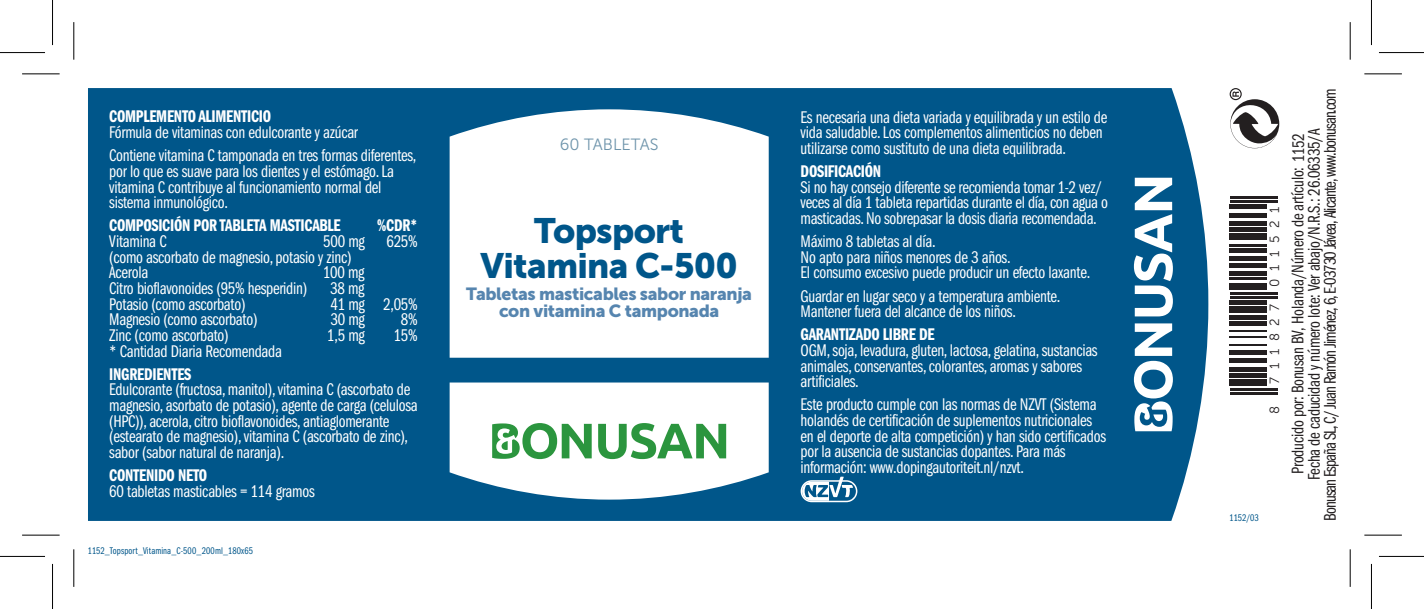
<style>
.page{position:relative;width:1424px;height:609px;background:#fff}
.page>*{position:absolute;margin:0;border:0;box-sizing:border-box;transform-origin:0 0}
.t1{font:35px/35px "Museo Sans 900";letter-spacing:-.02em;color:#00568a;text-align:center}
.t2{font:17.5px/15.8px "Franklin Gothic Book Cmpr";letter-spacing:-.015em;color:#fff}
.t3{font:17.5px/16.2px "Franklin Gothic Book Cmpr";letter-spacing:-.015em;color:#231f20;text-align:center}
.t4{font:17.5px "Franklin Gothic Demi Cmpr";letter-spacing:-.015em;color:#fff}
.t5{font:17.5px/17.5px "Museo Sans 900";letter-spacing:-.02em;color:#5685af;text-align:center}
.t6{font:16.25px "Museo Sans 300";color:#6e94ab}
.t7{font:13.25px "Museo Sans 300";letter-spacing:.565em;color:#231f20}
.t8{font:10px "Franklin Gothic Book Cmpr";letter-spacing:.01em;color:#00568a}
.s1{color:#fff}
</style>
<div class="page">
<div style="left:88px;top:88px;width:1120px;height:432px;background:#00568a"></div>
<svg style="left:1133px;top:177px;width:39px;height:139px"></svg>
<svg style="left:1133px;top:323px;width:39px;height:108px"></svg>
<svg style="left:449px;top:382px;width:319px;height:117px"></svg>
<svg style="left:449px;top:109px;width:319px;height:248px"></svg>
<svg style="left:598px;top:422px;width:128px;height:36px"></svg>
<svg style="left:492px;top:422px;width:99px;height:36px"></svg>
<svg style="left:1229px;top:88px;width:49px;height:60px"></svg>
<svg style="left:800px;top:476px;width:57px;height:26px"></svg>
<hr style="left:1229px;top:392px;width:48px;height:2px;background:#231f20">
<hr style="left:1229px;top:387px;width:48px;height:3px;background:#231f20">
<div style="left:1229px;top:379px;width:37px;height:7px;background:#231f20"></div>
<hr style="left:1229px;top:373px;width:37px;height:4px;background:#231f20">
<hr style="left:1229px;top:367px;width:37px;height:4px;background:#231f20">
<div style="left:1229px;top:358px;width:37px;height:5px;background:#231f20"></div>
<hr style="left:1229px;top:350px;width:37px;height:4px;background:#231f20">
<hr style="left:1229px;top:344px;width:37px;height:2px;background:#231f20">
<hr style="left:1229px;top:335px;width:37px;height:2px;background:#231f20">
<hr style="left:1229px;top:329px;width:37px;height:2px;background:#231f20">
<hr style="left:1229px;top:321px;width:37px;height:4px;background:#231f20">
<hr style="left:1229px;top:315px;width:37px;height:4px;background:#231f20">
<div style="left:1229px;top:306px;width:37px;height:7px;background:#231f20"></div>
<hr style="left:1229px;top:300px;width:37px;height:4px;background:#231f20">
<hr style="left:1229px;top:296px;width:48px;height:2px;background:#231f20">
<hr style="left:1229px;top:292px;width:48px;height:2px;background:#231f20">
<div style="left:1229px;top:283px;width:37px;height:7px;background:#231f20"></div>
<hr style="left:1229px;top:277px;width:37px;height:2px;background:#231f20">
<hr style="left:1229px;top:271px;width:37px;height:4px;background:#231f20">
<div style="left:1229px;top:262px;width:37px;height:5px;background:#231f20"></div>
<div style="left:1229px;top:256px;width:37px;height:5px;background:#231f20"></div>
<hr style="left:1229px;top:248px;width:37px;height:4px;background:#231f20">
<hr style="left:1229px;top:244px;width:37px;height:2px;background:#231f20">
<div style="left:1229px;top:234px;width:37px;height:6px;background:#231f20"></div>
<hr style="left:1229px;top:227px;width:37px;height:4px;background:#231f20">
<hr style="left:1229px;top:221px;width:37px;height:4px;background:#231f20">
<hr style="left:1229px;top:213px;width:37px;height:4px;background:#231f20">
<div style="left:1229px;top:204px;width:37px;height:5px;background:#231f20"></div>
<hr style="left:1229px;top:200px;width:48px;height:2px;background:#231f20">
<hr style="left:1229px;top:196px;width:48px;height:2px;background:#231f20">
<hr style="left:22px;top:73px;width:38px;height:1px;background:#000">
<hr style="left:1364px;top:73px;width:37px;height:1px;background:#000">
<hr style="left:22px;top:534px;width:38px;height:1px;background:#000">
<hr style="left:1364px;top:534px;width:37px;height:1px;background:#000">
<hr style="left:73px;top:22px;width:1px;height:38px;background:#000">
<hr style="left:73px;top:549px;width:1px;height:37px;background:#000">
<hr style="left:1349px;top:22px;width:1px;height:38px;background:#000">
<hr style="left:1349px;top:549px;width:1px;height:37px;background:#000">
<hr style="left:0;top:52px;width:45px;height:1px;background:#000">
<hr style="left:1378px;top:52px;width:45px;height:1px;background:#000">
<hr style="left:0;top:555px;width:45px;height:1px;background:#000">
<hr style="left:1378px;top:555px;width:45px;height:1px;background:#000">
<hr style="left:52px;top:0;width:1px;height:45px;background:#000">
<hr style="left:52px;top:563px;width:1px;height:45px;background:#000">
<hr style="left:1370px;top:0;width:1px;height:45px;background:#000">
<hr style="left:1370px;top:563px;width:1px;height:45px;background:#000">
<p class="t4" style="left:109px;top:107px;width:163px">COMPLEMENTO ALIMENTICIO</p>
<p class="t2" style="left:109px;top:121px;width:309px;line-height:23px">Fórmula de vitaminas con edulcorante y azúcar<br>Contiene vitamina C tamponada en tres formas diferentes,</p>
<p class="t2" style="left:109px;top:163px;width:286px">por lo que es suave para los dientes y el estómago. La vitamina C contribuye al funcionamiento normal del sistema inmunológico.</p>
<p class="t4" style="left:109px;top:216px;width:233px">COMPOSICIÓN POR TABLETA MASTICABLE</p>
<p class="t4" style="left:377px;top:216px;width:42px">%CDR*</p>
<p class="t2" style="left:109px;top:233px;width:59px">Vitamina C</p>
<p class="t2" style="left:109px;top:233px;width:310px;text-indent:214px">500 mg 625% (como ascorbato de magnesio, potasio y zinc)<br>Acerola</p>
<p class="t2" style="left:323px;top:265px;width:43px">100 mg</p>
<p class="t2" style="left:109px;top:280px;width:199px">Citro bioflavonoides (95% hesperidin)</p>
<p class="t2" style="left:330px;top:280px;width:36px">38 mg</p>
<p class="t2" style="left:109px;top:296px;width:138px">Potasio (como ascorbato)</p>
<p class="t2" style="left:330px;top:296px;width:89px">41 mg 2,05%</p>
<p class="t2" style="left:109px;top:311px;width:150px">Magnesio (como ascorbato)</p>
<p class="t2" style="left:330px;top:311px;width:36px">30 mg</p>
<p class="t2" style="left:401px;top:311px;width:18px">8%</p>
<p class="t2" style="left:109px;top:327px;width:121px">Zinc (como ascorbato)</p>
<p class="t2" style="left:327px;top:327px;width:39px">1,5 mg</p>
<p class="t2" style="left:394px;top:327px;width:25px">15%</p>
<p class="t2" style="left:109px;top:343px;width:174px">* Cantidad Diaria Recomendada</p>
<p class="t4" style="left:109px;top:364px;width:84px">INGREDIENTES</p>
<p class="t2" style="left:109px;top:381px;width:310px">Edulcorante (fructosa, manitol), vitamina C (ascorbato de magnesio, asorbato de potasio), agente de carga (celulosa (HPC)), acerola, citro bioflavonoides, antiaglomerante (estearato de magnesio), vitamina C (ascorbato de zinc), sabor (sabor natural de naranja).</p>
<p class="t4" style="left:109px;top:465px;width:99px">CONTENIDO NETO</p>
<p class="t2" style="left:109px;top:483px;width:207px">60 tabletas masticables = 114 gramos</p>
<p class="t8" style="left:88px;top:545px;width:167px">1152_Topsport_Vitamina_C-500_200ml_180x65</p>
<p class="t6" style="left:560px;top:136px;width:100px">60 TABLETAS</p>
<h1 class="t1" style="left:480px;top:212px;width:259px">Topsport<br>Vitamina C-500</h1>
<p class="t5" style="left:466px;top:284px;width:287px">Tabletas masticables sabor naranja con vitamina C tamponada</p>
<p class="t2" style="left:800px;top:109px;width:308px">Es necesaria una dieta variada y equilibrada y un estilo de vida saludable. Los complementos alimenticios no deben utilizarse como sustituto de una dieta equilibrada.</p>
<p class="t4" style="left:800px;top:161px;width:82px">DOSIFICACIÓN</p>
<p class="t2" style="left:800px;top:179px;width:309px">Si no hay consejo diferente se recomienda tomar 1-2 vez/ veces al día 1 tableta repartidas durante el día, con agua o masticadas. No sobrepasar la dosis diaria recomendada.</p>
<p class="t2" style="left:800px;top:233px;width:291px">Máximo 8 tabletas al día.<br>No apto para niños menores de 3 años.<br>El consumo excesivo puede producir un efecto laxante.</p>
<p class="t2" style="left:800px;top:288px;width:261px">Guardar en lugar seco y a temperatura ambiente.<br>Mantener fuera del alcance de los niños.</p>
<p class="t4" style="left:800px;top:324px;width:135px">GARANTIZADO LIBRE DE</p>
<p class="t2" style="left:800px;top:342px;width:298px">OGM, soja, levadura, gluten, lactosa, gelatina, sustancias animales, conservantes, colorantes, aromas y sabores artificiales.</p>
<p class="t2" style="left:800px;top:396px;width:307px">Este producto cumple con las normas de NZVT (Sistema holandés de certificación de suplementos nutricionales en el deporte de alta competición) y han sido certificados por la ausencia de sustancias dopantes. Para más información: www.dopingautoriteit.nl/nzvt.</p>
<p class="t7" style="left:1267px;top:287px;width:82px;rotate:-90deg">011521</p>
<p class="t7" style="left:1267px;top:384px;width:81px;rotate:-90deg">711827</p>
<p class="t7" style="left:1267px;top:413px;width:10px;rotate:-90deg">8</p>
<p class="t8" style="left:1229px;top:511px;width:31px">1152/03</p>
<p class="t3" style="left:1289px;top:520px;width:433px;rotate:-90deg">Producido por: Bonusan BV, Holanda/Número de artículo: <span class="s1">0000<br></span>Fecha de caducidad y número lote: Ver abajo/N.R.S.: 26.06335/A<br>Bonusan España SL, C/ Juan Ramón Jiménez, 6, E-03730 Jávea, Alicante, www.bonusan.com</p>
<p class="t3" style="left:1290px;top:162px;width:31px;rotate:-90deg">1152</p>
</div>
